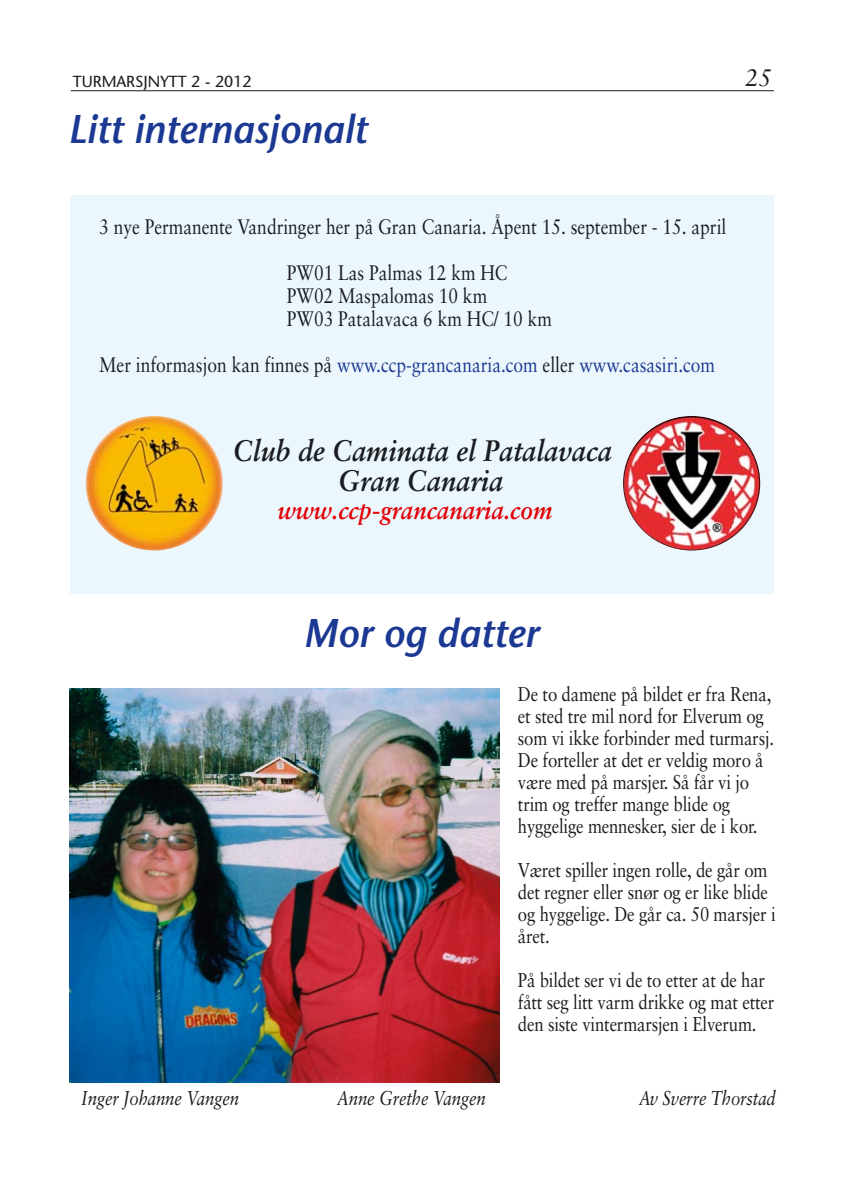
<style>
.page{position:relative;width:842px;height:1191px;background:#fff}
.page>*{position:absolute;margin:0;border:0;box-sizing:border-box;transform-origin:0 0}
.t1{font:italic 600 40px "Stone Sans";color:#1b3892;scale:.95 1}
.t2{font:italic 700 29.6px/30px "Sabon";color:#1b1c20;text-align:center;scale:.89 1}
.t3{font:italic 700 26px "Sabon";color:#e10006;scale:.89 1}
.t4{font:italic 24px "Sabon";color:#1b1c20}
.t5{font:21px/46px "Sabon";color:#1b1c20;scale:.83 1}
.t6{font:21px "Sabon";color:#1b3892;scale:.83 1}
.t7{font:20px/22px "Sabon";letter-spacing:-.01em;color:#1b1c20;scale:.84 1}
.t8{font:italic 20px "Sabon";letter-spacing:-.01em;color:#1b1c20;scale:.84 1}
.t9{font:16px "Stone Sans";color:#1b1c20}
.s1{color:#1b1c20}
</style>
<div class="page">
<hr style="left:71px;top:90px;width:703px;height:1px;background:#1b1c20">
<div style="left:71px;top:195px;width:703px;height:399px;background:#ebf7fd"></div>
<img style="left:70px;top:688px;width:429px;height:394px">
<img style="left:86px;top:416px;width:137px;height:134px">
<img style="left:623px;top:416px;width:137px;height:134px">
<p class="t9" style="left:73px;top:75px;width:180px">TURMARSJNYTT 2 - 2012</p>
<p class="t4" style="left:745px;top:67px;width:28px">25</p>
<h1 class="t1" style="left:68px;top:113px;width:316px">Litt internasjonalt</h1>
<p class="t5" style="left:287px;top:206px;width:531px;text-indent:-188px">3 nye Permanente Vandringer her på Gran Canaria. Åpent 15. september - 15. april<br>PW01 Las Palmas 12 km HC</p>
<p class="t5" style="left:287px;top:286px;width:321px;line-height:23px">PW02 Maspalomas 10 km<br>PW03 Patalavaca 6 km HC/ 10 km</p>
<p class="t6" style="left:99px;top:356px;width:743px"><span class="s1">Mer informasjon kan finnes på</span> www.ccp-grancanaria.com <span class="s1">eller</span> www.casasiri.com</p>
<h2 class="t2" style="left:233px;top:438px;width:427px">Club de Caminata el Patalavaca<br>Gran Canaria</h2>
<h3 class="t3" style="left:278px;top:499px;width:310px">www.ccp-grancanaria.com</h3>
<h1 class="t1" style="left:304px;top:617px;width:249px">Mor og datter</h1>
<p class="t8" style="left:81px;top:1090px;width:189px">Inger Johanne Vangen</p>
<p class="t8" style="left:337px;top:1090px;width:179px">Anne Grethe Vangen</p>
<p class="t7" style="left:518px;top:684px;width:307px">De to damene på bildet er fra Rena, et sted tre mil nord for Elverum og som vi ikke forbinder med turmarsj.<br>De forteller at det er veldig moro å være med på marsjer. Så får vi jo trim og treffer mange blide og hyggelige mennesker, sier de i kor.</p>
<p class="t7" style="left:518px;top:860px;width:308px">Været spiller ingen rolle, de går om det regner eller snør og er like blide og hyggelige. De går ca. 50 marsjer i året.</p>
<p class="t7" style="left:518px;top:970px;width:307px">På bildet ser vi de to etter at de har fått seg litt varm drikke og mat etter den siste vintermarsjen i Elverum.</p>
<p class="t8" style="left:639px;top:1089px;width:165px">Av Sverre Thorstad</p>
</div>
